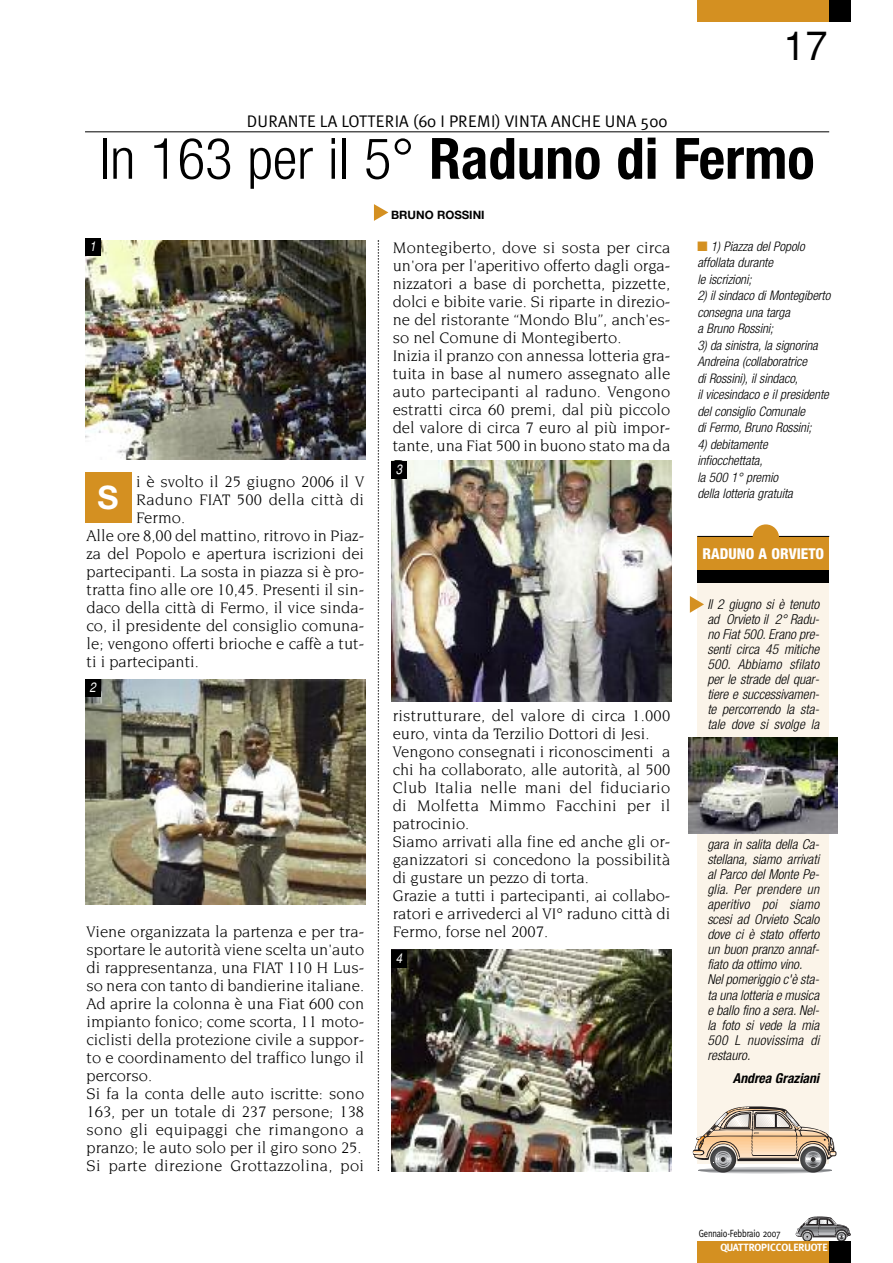
<style>
.page{position:relative;width:893px;height:1263px;background:#fff}
.page>*{position:absolute;margin:0;border:0;box-sizing:border-box;transform-origin:0 0}
.t1{font:700 condensed 57px "Helvetica Neue";color:#000}
.t2{font:39.9px "Helvetica";color:#000}
.t3{font:700 32.4px "Helvetica Neue";color:#fff}
.t4{font:16.8px "Meta Plus Normal";letter-spacing:.005em;color:#000}
.t5{font:16.5px/18px "Novarese";color:#000}
.t6{font:16.5px "Novarese";letter-spacing:.02em;color:#000}
.t7{font:800 condensed 15px "Helvetica Neue";color:#fff}
.t8{font:italic 300 condensed 13.65px/15px "Helvetica Neue";color:#000;text-align:justify}
.t9{font:italic 700 condensed 13.65px "Helvetica Neue";letter-spacing:-.005em;color:#000}
.t10{font:italic 13.5px "Helvetica";color:#fff;scale:.85 1}
.t11{font:italic 300 condensed 13.2px/16.5px "Helvetica Neue";letter-spacing:-.005em;color:#000}
.t12{font:700 11.55px "Helvetica Neue";letter-spacing:-.005em;color:#000}
.t13{font:10.5px "Meta";letter-spacing:-.02em;color:#000;scale:.82 1}
.t14{font:700 10.5px "Meta";color:#fff}
.s1{font-weight:300}
.s2{font-family:"Monotype Sorts";font-weight:400;font-style:normal;font-stretch:normal;color:#d49021}
</style>
<div class="page">
<img style="left:85px;top:240px;width:281px;height:219px">
<div style="left:85px;top:238px;width:16px;height:18px;background:#000"></div>
<hr style="left:85px;top:132px;width:744px;height:1px;background:#000">
<svg style="left:374px;top:204px;width:14px;height:17px"></svg>
<svg style="left:378px;top:240px;width:1px;height:931px"></svg>
<div style="left:829px;top:0;width:21px;height:21px;background:#000"></div>
<div style="left:697px;top:0;width:132px;height:21px;background:#d49021"></div>
<svg style="left:796px;top:1216px;width:54px;height:26px"></svg>
<div style="left:829px;top:1242px;width:21px;height:21px;background:#000"></div>
<div style="left:697px;top:1242px;width:132px;height:21px;background:#d49021"></div>
<div style="left:697px;top:536px;width:132px;height:627px;background:#fbf4e9"></div>
<div style="left:697px;top:536px;width:132px;height:34px;background:#d49021"></div>
<div style="left:697px;top:570px;width:132px;height:13px;background:#000"></div>
<hr style="left:697px;top:536px;width:132px;height:1px;background:#000">
<div style="left:753px;top:524px;width:26px;height:27px;background:#d49021;border-radius:50%"></div>
<svg style="left:690px;top:596px;width:14px;height:17px"></svg>
<hr style="left:698px;top:1167px;width:134px;height:1px;background:#d1d2d4">
<hr style="left:698px;top:1168px;width:134px;height:1px;background:#c7c8ca">
<hr style="left:698px;top:1169px;width:134px;height:1px;background:#a5a6aa">
<hr style="left:698px;top:1170px;width:134px;height:1px;background:#808285">
<hr style="left:698px;top:1171px;width:134px;height:1px;background:#96989b">
<hr style="left:698px;top:1172px;width:134px;height:1px;background:#c4c5c7">
<hr style="left:698px;top:1173px;width:134px;height:1px;background:#dcdddf">
<img style="left:710px;top:1146px;width:26px;height:26px;border-radius:50%">
<div style="left:715px;top:1151px;width:16px;height:17px;border:1px solid #bcbdc0;border-radius:50%"></div>
<img style="left:800px;top:1146px;width:26px;height:26px;border-radius:50%">
<div style="left:805px;top:1151px;width:16px;height:17px;border:1px solid #bcbdc0;border-radius:50%"></div>
<svg style="left:693px;top:1106px;width:143px;height:61px"></svg>
<img style="left:85px;top:679px;width:281px;height:225px">
<div style="left:85px;top:679px;width:16px;height:18px;background:#000"></div>
<div style="left:85px;top:472px;width:47px;height:50px;background:#d49021"></div>
<img style="left:391px;top:461px;width:281px;height:241px">
<div style="left:391px;top:461px;width:16px;height:18px;background:#000"></div>
<img style="left:391px;top:950px;width:281px;height:221px">
<div style="left:391px;top:950px;width:16px;height:18px;background:#000"></div>
<img style="left:689px;top:738px;width:149px;height:95px">
<p class="t4" style="left:247px;top:111px;width:422px">DURANTE LA LOTTERIA (60 I PREMI) VINTA ANCHE UNA 500</p>
<h2 class="t2" style="left:783px;top:23px;width:46px">17</h2>
<h1 class="t1" style="left:100px;top:138px;width:717px"><span class="s1">In 163 per il 5°</span> Raduno di Fermo</h1>
<p class="t12" style="left:391px;top:208px;width:95px">BRUNO ROSSINI</p>
<p class="t5" style="left:393px;top:239px;width:279px">Montegiberto, dove si sosta per circa un'ora per l'aperitivo offerto dagli orga&shy;nizzatori a base di porchetta, pizzette, dolci e bibite varie. Si riparte in direzio&shy;ne del ristorante “Mondo Blu”, anch'es&shy;so nel Comune di Montegiberto.<br>Inizia il pranzo con annessa lotteria gra&shy;tuita in base al numero assegnato alle auto partecipanti al raduno. Vengono estratti circa 60 premi, dal più piccolo del valore di circa 7 euro al più impor&shy;tante, una Fiat 500 in buono stato ma da</p>
<p class="t10" style="left:90px;top:239px;width:9px">1</p>
<p class="t11" style="left:697px;top:239px;width:109px"><span class="s2">■</span> 1) Piazza del Popolo affollata durante<br>le iscrizioni;</p>
<p class="t11" style="left:697px;top:289px;width:134px">2) il sindaco di Montegiberto consegna una targa<br>a Bruno Rossini;</p>
<p class="t11" style="left:697px;top:338px;width:133px">3) da sinistra, la signorina<br>Andreina (collaboratrice<br>di Rossini), il sindaco,<br>il vicesindaco e il presidente del consiglio Comunale<br>di Fermo, Bruno Rossini;</p>
<p class="t11" style="left:697px;top:437px;width:97px">4) debitamente infiocchettata,<br>la 500 1° premio della lotteria gratuita</p>
<p class="t10" style="left:396px;top:461px;width:9px">3</p>
<p class="t5" style="left:136px;top:473px;width:230px">i è svolto il 25 giugno 2006 il V</p>
<p class="t6" style="left:136px;top:493px;width:230px">Raduno FIAT 500 della città di</p>
<p class="t5" style="left:136px;top:509px;width:51px">Fermo.</p>
<p class="t5" style="left:87px;top:527px;width:279px">Alle ore 8,00 del mattino, ritrovo in Piaz-</p>
<p class="t5" style="left:87px;top:545px;width:279px">za del Popolo e apertura iscrizioni dei</p>
<p class="t5" style="left:87px;top:563px;width:279px">partecipanti. La sosta in piazza si è pro-</p>
<p class="t5" style="left:87px;top:581px;width:279px">tratta fino alle ore 10,45. Presenti il sin-</p>
<p class="t5" style="left:87px;top:599px;width:279px">daco della città di Fermo, il vice sinda-</p>
<p class="t5" style="left:87px;top:617px;width:279px">co, il presidente del consiglio comuna-</p>
<p class="t5" style="left:87px;top:635px;width:279px">le; vengono offerti brioche e caffè a tut-</p>
<p class="t5" style="left:87px;top:653px;width:114px">ti i partecipanti.</p>
<h3 class="t3" style="left:97px;top:478px;width:23px">S</h3>
<p class="t7" style="left:703px;top:549px;width:123px">RADUNO A ORVIETO</p>
<p class="t8" style="left:707px;top:598px;width:113px">Il 2 giugno si è tenuto ad Orvieto il 2° Radu&shy;no Fiat 500. Erano pre&shy;senti circa 45 mitiche 500. Abbiamo sfilato per le strade del quar&shy;tiere e successivamen&shy;te percorrendo la sta&shy;tale dove si svolge la</p>
<p class="t10" style="left:90px;top:679px;width:9px">2</p>
<p class="t5" style="left:393px;top:707px;width:279px">ristrutturare, del valore di circa 1.000 euro, vinta da Terzilio Dottori di Jesi.<br>Vengono consegnati i riconoscimenti a chi ha collaborato, alle autorità, al 500<br>Club Italia nelle mani del fiduciario di Molfetta Mimmo Facchini per il patrocinio.<br>Siamo arrivati alla fine ed anche gli or&shy;ganizzatori si concedono la possibilità di gustare un pezzo di torta.<br>Grazie a tutti i partecipanti, ai collabo&shy;ratori e arrivederci al VI° raduno città di Fermo, forse nel 2007.</p>
<p class="t8" style="left:707px;top:838px;width:113px;text-align:left">gara in salita della Ca&shy;stellana, siamo arrivati al Parco del Monte Pe&shy;glia. Per prendere un aperitivo poi siamo scesi ad Orvieto Scalo dove ci è stato offerto un buon pranzo annaf&shy;fiato da ottimo vino.<br>Nel pomeriggio c'è sta&shy;ta una lotteria e musica e ballo fino a sera. Nel&shy;la foto si vede la mia<br>500 L nuovissima di restauro.</p>
<p class="t9" style="left:733px;top:1073px;width:88px">Andrea Graziani</p>
<p class="t5" style="left:87px;top:923px;width:279px">Viene organizzata la partenza e per tra&shy;sportare le autorità viene scelta un'auto di rappresentanza, una FIAT 110 H Lus&shy;so nera con tanto di bandierine italiane.<br>Ad aprire la colonna è una Fiat 600 con impianto fonico; come scorta, 11 moto&shy;ciclisti della protezione civile a suppor&shy;to e coordinamento del traffico lungo il percorso.<br>Si fa la conta delle auto iscritte: sono 163, per un totale di 237 persone; 138 sono gli equipaggi che rimangono a pranzo; le auto solo per il giro sono 25.<br>Si parte direzione Grottazzolina, poi</p>
<p class="t10" style="left:396px;top:950px;width:9px">4</p>
<p class="t13" style="left:699px;top:1227px;width:101px">Gennaio-Febbraio 2007</p>
<p class="t14" style="left:720px;top:1242px;width:109px">QUATTROPICCOLERUOTE</p>
</div>
